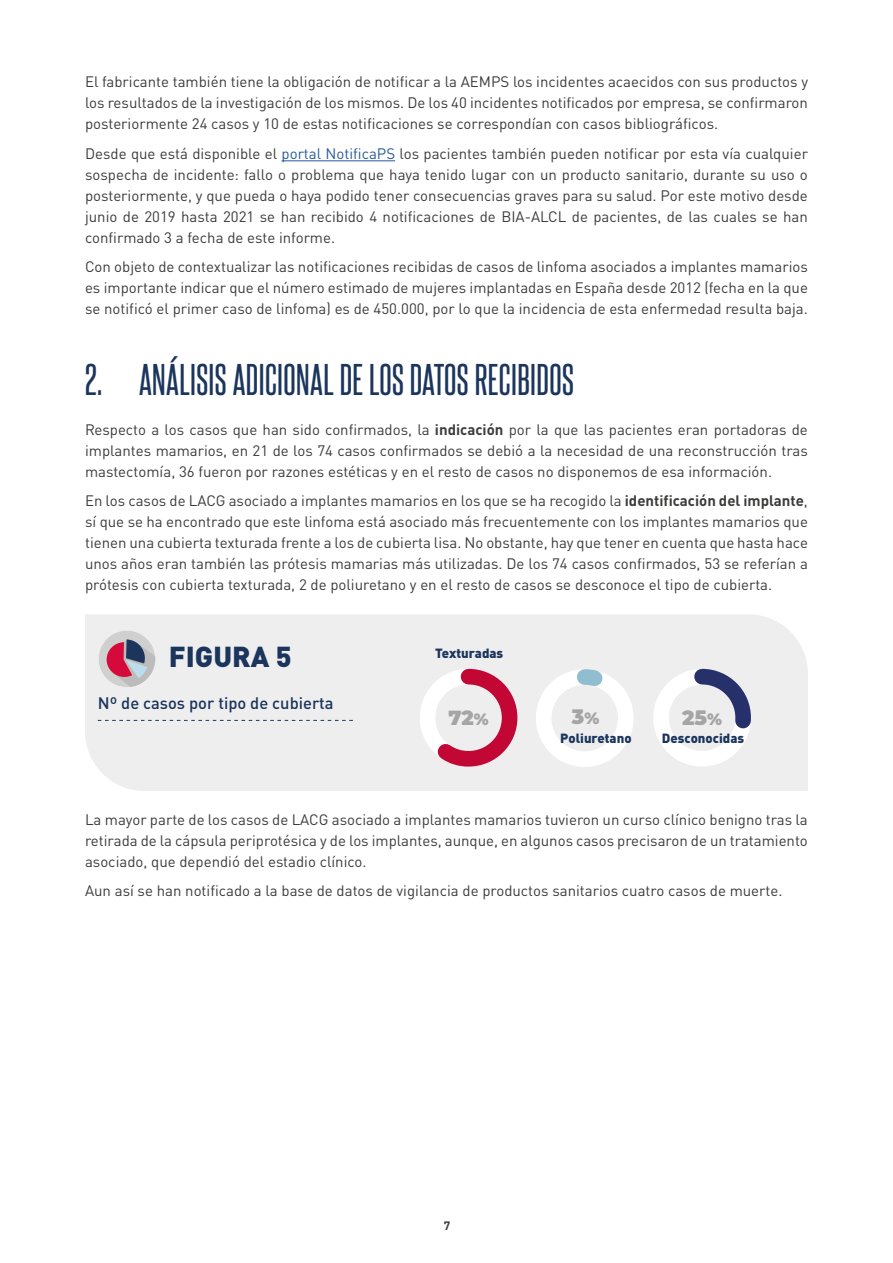
<style>
.page{position:relative;width:893px;height:1263px;background:#fff}
.page>*{position:absolute;margin:0;border:0;box-sizing:border-box;transform-origin:0 0}
._2__TÍTULO_INICIO{font:38.25px "Steelfish Rg";letter-spacing:.01em;color:#1b355d}
.TEXTO_NORMAL{font:900 28.5px "DIN Pro";color:#1b355d}
.t1{font:900 20.4px "Montserrat";color:#a6a5a5}
.TITULO_FIGURA{font:500 16.5px "DIN Pro";color:#1b355d}
.txt{font:15px/21px "DIN Pro";color:#3c3c3b;text-align:justify}
.txt-2{font:900 13.2px "DIN Pro";color:#1b355d}
.t2{font:700 12px "DIN Pro";color:#3c3c3b}
.s1{color:#275b9b}
.s2{font-weight:700}
.s3{font-size:16.2px}
</style>
<div class="page">
<hr style="left:282px;top:160px;width:113px;height:1px;background:#275b9b">
<div style="left:85px;top:614px;width:723px;height:177px;background:#eee"></div>
<svg style="left:422px;top:666px;width:103px;height:108px;background:#e5bac4"></svg>
<svg style="left:534px;top:666px;width:96px;height:103px"></svg>
<svg style="left:648px;top:666px;width:104px;height:105px"></svg>
<svg style="left:98px;top:720px;width:255px;height:1px"></svg>
<div style="left:99px;top:630px;width:56px;height:57px;background:#d0d0d0;border-radius:50%"></div>
<svg style="left:107px;top:639px;width:48px;height:48px"></svg>
<p class="txt" style="left:85px;top:70px;width:724px">El fabricante también tiene la obligación de notificar a la AEMPS los incidentes acaecidos con sus productos y los resultados de la investigación de los mismos. De los 40 incidentes notificados por empresa, se confirmaron posteriormente 24 casos y 10 de estas notificaciones se correspondían con casos bibliográficos.</p>
<p class="txt" style="left:85px;top:141px;width:724px">Desde que está disponible el <span class="s1">portal NotificaPS</span> los pacientes también pueden notificar por esta vía cualquier sospecha de incidente: fallo o problema que haya tenido lugar con un producto sanitario, durante su uso o posteriormente, y que pueda o haya podido tener consecuencias graves para su salud. Por este motivo desde junio de 2019 hasta 2021 se han recibido 4 notificaciones de BIA-ALCL de pacientes, de las cuales se han confirmado 3 a fecha de este informe.</p>
<p class="txt" style="left:85px;top:255px;width:724px">Con objeto de contextualizar las notificaciones recibidas de casos de linfoma asociados a implantes mamarios es importante indicar que el número estimado de mujeres implantadas en España desde 2012 (fecha en la que se notificó el primer caso de linfoma) es de 450.000, por lo que la incidencia de esta enfermedad resulta baja.</p>
<h1 class="_2__TÍTULO_INICIO" style="left:85px;top:352px;width:490px">2. ANÁLISIS ADICIONAL DE LOS DATOS RECIBIDOS</h1>
<p class="txt" style="left:85px;top:417px;width:724px">Respecto a los casos que han sido confirmados, la <span class="s2">indicación</span> por la que las pacientes eran portadoras de implantes mamarios, en 21 de los 74 casos confirmados se debió a la necesidad de una reconstrucción tras mastectomía, 36 fueron por razones estéticas y en el resto de casos no disponemos de esa información.</p>
<p class="txt" style="left:85px;top:489px;width:724px">En los casos de LACG asociado a implantes mamarios en los que se ha recogido la <span class="s2">identificación del implante</span>, sí que se ha encontrado que este linfoma está asociado más frecuentemente con los implantes mamarios que tienen una cubierta texturada frente a los de cubierta lisa. No obstante, hay que tener en cuenta que hasta hace unos años eran también las prótesis mamarias más utilizadas. De los 74 casos confirmados, 53 se referían a prótesis con cubierta texturada, 2 de poliuretano y en el resto de casos se desconoce el tipo de cubierta.</p>
<p class="TEXTO_NORMAL" style="left:169px;top:632px;width:124px">FIGURA 5</p>
<p class="txt-2" style="left:435px;top:641px;width:70px">Texturadas</p>
<p class="TITULO_FIGURA" style="left:98px;top:690px;width:237px">Nº de casos por tipo de cubierta</p>
<p class="t1" style="left:448px;top:702px;width:42px">72<span class="s3">%</span></p>
<p class="t1" style="left:572px;top:702px;width:29px">3<span class="s3">%</span></p>
<p class="t1" style="left:682px;top:702px;width:41px">25<span class="s3">%</span></p>
<p class="txt-2" style="left:560px;top:726px;width:73px">Poliuretano</p>
<p class="txt-2" style="left:662px;top:726px;width:84px">Desconocidas</p>
<p class="txt" style="left:85px;top:807px;width:724px">La mayor parte de los casos de LACG asociado a implantes mamarios tuvieron un curso clínico benigno tras la retirada de la cápsula periprotésica y de los implantes, aunque, en algunos casos precisaron de un tratamiento asociado, que dependió del estadio clínico.</p>
<p class="txt" style="left:85px;top:879px;width:699px">Aun así se han notificado a la base de datos de vigilancia de productos sanitarios cuatro casos de muerte.</p>
<p class="t2" style="left:444px;top:1215px;width:8px">7</p>
</div>
